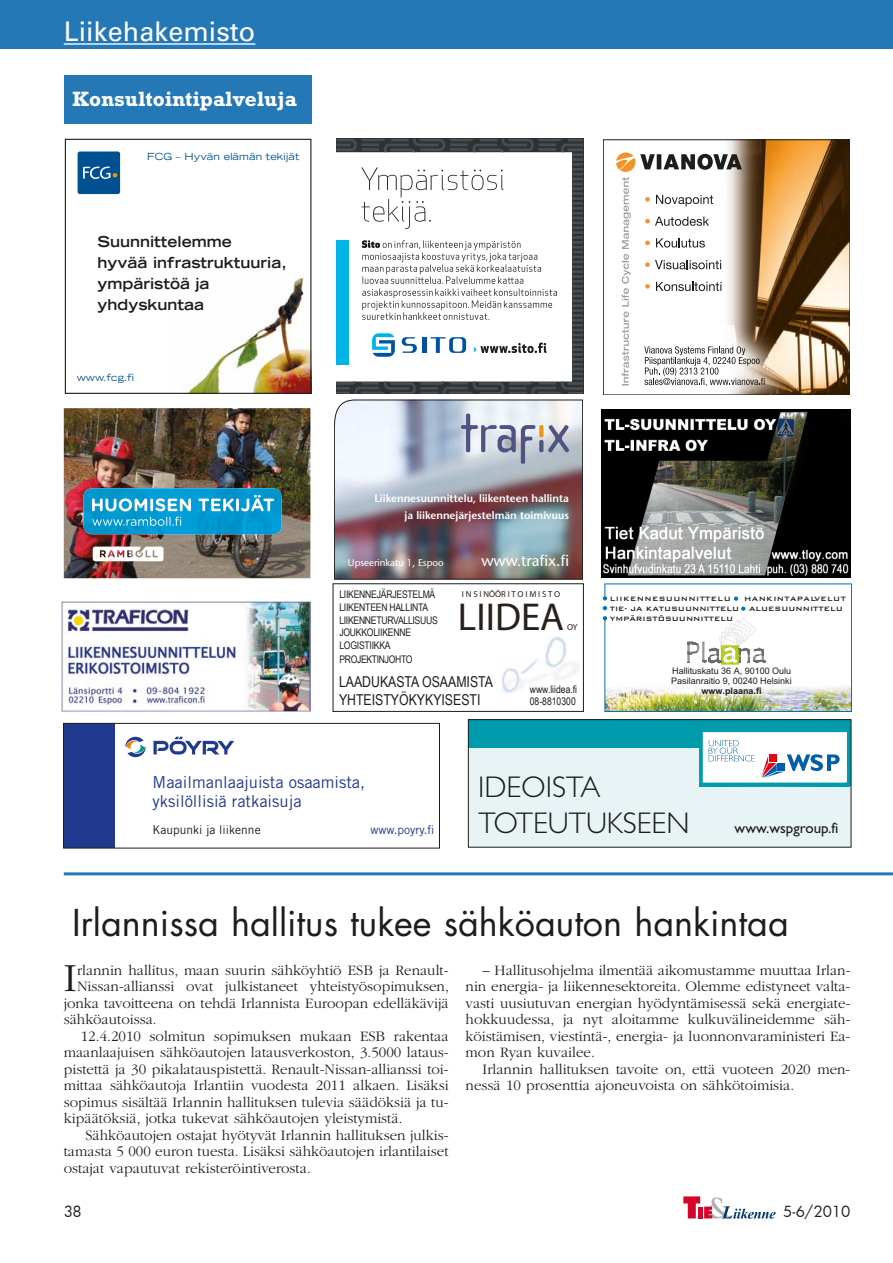
<style>
.page{position:relative;width:893px;height:1263px;background:#fff}
.page>*{position:absolute;margin:0;border:0;box-sizing:border-box;transform-origin:0 0}
.t1{font:300 41.55px "ITC Garamond Std";color:#1d1d1b}
.t2{font:39px "Myriad";color:#28211b}
.t3{font:36px "Futura Std";color:#1d1d1b}
.t4{font:300 30px/36px "Gill Sans";color:#1d1d1b}
.t5{font:27px "Univers LT Std";color:#fff}
.t6{font:700 21px "M Rockwell";color:#fff}
.t7{font:16.5px/19.8px "Trade Gothic LT Std";color:#213a8f}
.t8{font:15.6px "Stone Sans";color:#fff}
.t9{font:300 15px/16.5px "ITC Garamond Std";color:#1d1d1b;text-align:justify}
.t10{font:700 expanded 15px/21px "Trade Gothic LT Std";color:#1d1d1b}
.t11{font:15px/17.7px "Arial Narrow";color:#1d1d1b}
.t12{font:15px "Gill Sans";color:#1d1d1b}
.t13{font:15px "Futura";color:#1d1d1b}
.t14{font:12px "Trade Gothic LT Std";color:#1d1d1b}
.t15{font:12px "Trade Gothic LT Std";color:#213a8f}
.t16{font:600 10.8px/17.5px "Stone Sans";color:#fff;text-align:right}
.t17{font:10.5px/12.9px "Arial Narrow";letter-spacing:-.02em;color:#1d1d1b}
.t18{font:10.5px/12px "Arial Narrow";color:#1d1d1b}
.t19{font:expanded 9.75px "Trade Gothic LT Std";letter-spacing:.01em;color:#005092}
.t20{font:9.75px "Stone Sans";color:#fff}
.t21{font:9px/10.1px "Arial";color:#1d1d1b}
.t22{font:700 9px "Arial";color:#1d1d1b}
.t23{font:8.7px "Myriad";color:#28211b}
.t24{font:8.4px/9.8px "Bank Gothic Md BT";color:#1d1d1b}
.t25{font:8.4px "Bank Gothic Md BT";letter-spacing:.045em;color:#1d1d1b}
</style>
<div class="page">
<svg style="left:683px;top:1196px;width:93px;height:23px"></svg>
<div style="left:0;top:0;width:893px;height:48px;background:#2478b6"></div>
<hr style="left:64px;top:43px;width:191px;height:2px;background:#fff">
<hr style="left:64px;top:872px;width:829px;height:3px;background:#2478b6">
<img style="left:602px;top:410px;width:248px;height:167px">
<img style="left:64px;top:408px;width:246px;height:170px">
<img style="left:83px;top:488px;width:199px;height:46px">
<svg style="left:92px;top:517px;width:89px;height:9px"></svg>
<svg style="left:93px;top:547px;width:71px;height:14px"></svg>
<svg style="left:92px;top:495px;width:182px;height:16px"></svg>
<div style="left:329px;top:394px;width:257px;height:191px;background:linear-gradient(to right,#fff,#fff)"></div>
<img style="left:334px;top:400px;width:249px;height:179px">
<svg style="left:539px;top:440px;width:4px;height:12px"></svg>
<svg style="left:539px;top:425px;width:4px;height:12px"></svg>
<svg style="left:125px;top:736px;width:21px;height:21px"></svg>
<svg style="left:154px;top:737px;width:80px;height:17px"></svg>
<div style="left:64px;top:723px;width:51px;height:125px;background:#213a8f"></div>
<div style="left:63px;top:723px;width:377px;height:125px;border:1px solid #1d1d1b"></div>
<img style="left:188px;top:277px;width:121px;height:115px">
<svg style="left:78px;top:151px;width:42px;height:43px;background:#165e99"></svg>
<div style="left:65px;top:139px;width:246px;height:255px;border:1px solid #1d1d1b"></div>
<div style="left:64px;top:75px;width:248px;height:49px;background:#2478b6"></div>
<img style="left:705px;top:142px;width:143px;height:251px">
<svg style="left:616px;top:152px;width:149px;height:234px"></svg>
<div style="left:603px;top:140px;width:247px;height:255px;border:1px solid #1d1d1b"></div>
<img style="left:502px;top:636px;width:76px;height:57px">
<svg style="left:61px;top:601px;width:250px;height:111px"></svg>
<img style="left:61px;top:602px;width:249px;height:109px">
<img style="left:603px;top:584px;width:249px;height:128px">
<svg style="left:336px;top:139px;width:247px;height:255px"></svg>
<div style="left:336px;top:240px;width:13px;height:125px;background:#00b4e5"></div>
<svg style="left:362px;top:240px;width:195px;height:80px"></svg>
<svg style="left:474px;top:343px;width:72px;height:10px"></svg>
<svg style="left:372px;top:333px;width:23px;height:24px"></svg>
<svg style="left:402px;top:337px;width:15px;height:16px"></svg>
<hr style="left:422px;top:337px;width:4px;height:16px;background:#0053a1">
<svg style="left:431px;top:337px;width:35px;height:16px"></svg>
<svg style="left:361px;top:167px;width:143px;height:62px"></svg>
<div style="left:468px;top:720px;width:383px;height:127px;background:#e8f3f5"></div>
<div style="left:468px;top:720px;width:383px;height:28px;background:#009bac"></div>
<svg style="left:699px;top:732px;width:150px;height:55px;background:#c9e0e9"></svg>
<div style="left:468px;top:719px;width:383px;height:128px;border:1px solid #1d1d1b"></div>
<h3 class="t5" style="left:64px;top:16px;width:193px">Liikehakemisto</h3>
<h3 class="t6" style="left:73px;top:86px;width:226px">Konsultointipalveluja</h3>
<p class="t19" style="left:147px;top:150px;width:154px">FCG – Hyvän elämän tekijät</p>
<p class="t10" style="left:98px;top:231px;width:191px">Suunnittelemme<br>hyvää infrastruktuuria, ympäristöä ja yhdyskuntaa</p>
<p class="t19" style="left:77px;top:371px;width:59px">www.fcg.fi</p>
<p class="t16" style="left:374px;top:489px;width:196px">Liikennesuunnittelu, liikenteen hallinta ja liikennejärjestelmän toimivuus</p>
<p class="t20" style="left:348px;top:556px;width:97px">Upseerinkatu 1, Espoo</p>
<p class="t8" style="left:481px;top:551px;width:89px">www.trafix.fi</p>
<p class="t17" style="left:339px;top:588px;width:98px">LIIKENNEJÄRJESTELMÄ</p>
<p class="t23" style="left:462px;top:590px;width:100px">I N S I NÖÖR I T O I M I S T O</p>
<p class="t17" style="left:339px;top:601px;width:100px">LIIKENTEEN HALLINTA<br>LIIKENNETURVALLISUUS<br>JOUKKOLIIKENNE<br>LOGISTIIKKA<br>PROJEKTINJOHTO</p>
<h2 class="t2" style="left:458px;top:598px;width:108px">LIIDEA</h2>
<p class="t23" style="left:567px;top:623px;width:12px">OY</p>
<p class="t11" style="left:339px;top:673px;width:156px">LAADUKASTA OSAAMISTA<br>YHTEISTYÖKYKYISESTI</p>
<p class="t18" style="left:530px;top:683px;width:49px">www.liidea.fi<br>08-8810300</p>
<p class="t24" style="left:610px;top:593px;width:238px;text-indent:134px">HANKINTAPALVELUT<br>TIE- JA KATUSUUNNITTELU ALUESUUNNITTELU<br>YMPÄRISTÖSUUNNITTELU</p>
<p class="t25" style="left:610px;top:593px;width:122px">LIIKENNESUUNNITTELU</p>
<p class="t21" style="left:671px;top:666px;width:122px">Hallituskatu 36 A, 90100 Oulu<br>Pasilanraitio 9, 00240 Helsinki</p>
<p class="t22" style="left:702px;top:687px;width:62px">www.plaana.fi</p>
<p class="t7" style="left:153px;top:772px;width:214px">Maailmanlaajuista osaamista, yksilöllisiä ratkaisuja</p>
<p class="t14" style="left:153px;top:822px;width:110px">Kaupunki ja liikenne</p>
<p class="t15" style="left:370px;top:822px;width:65px">www.poyry.fi</p>
<h3 class="t4" style="left:478px;top:769px;width:213px">IDEOISTA<br>TOTEUTUKSEEN</h3>
<p class="t12" style="left:735px;top:819px;width:105px">www.wspgroup.fi</p>
<h3 class="t3" style="left:72px;top:900px;width:718px">Irlannissa hallitus tukee sähköauton hankintaa</h3>
<p class="t9" style="left:466px;top:962px;width:386px;text-indent:17px">– Hallitusohjelma ilmentää aikomustamme muuttaa Irlan&shy;nin energia- ja liikennesektoreita. Olemme edistyneet valta&shy;vasti uusiutuvan energian hyödyntämisessä sekä energiate&shy;hokkuudessa, ja nyt aloitamme kulkuvälineidemme säh&shy;köistämisen, viestintä-, energia- ja luonnonvaraministeri Ea&shy;mon Ryan kuvailee.</p>
<p class="t9" style="left:466px;top:1061px;width:386px;text-indent:17px">Irlannin hallituksen tavoite on, että vuoteen 2020 men&shy;nessä 10 prosenttia ajoneuvoista on sähkötoimisia.</p>
<h1 class="t1" style="left:64px;top:956px;width:15px">I</h1>
<p class="t9" style="left:77px;top:962px;width:373px">rlannin hallitus, maan suurin sähköyhtiö ESB ja Renault-</p>
<p class="t9" style="left:77px;top:978px;width:373px">Nissan-allianssi ovat julkistaneet yhteistyösopimuksen,</p>
<p class="t9" style="left:64px;top:995px;width:386px">jonka tavoitteena on tehdä Irlannista Euroopan edelläkävijä</p>
<p class="t9" style="left:64px;top:1011px;width:95px">sähköautoissa.</p>
<p class="t9" style="left:81px;top:1028px;width:369px">12.4.2010 solmitun sopimuksen mukaan ESB rakentaa</p>
<p class="t9" style="left:64px;top:1044px;width:386px">maanlaajuisen sähköautojen latausverkoston, 3.5000 lataus-</p>
<p class="t9" style="left:64px;top:1061px;width:386px">pistettä ja 30 pikalatauspistettä. Renault-Nissan-allianssi toi-</p>
<p class="t9" style="left:64px;top:1077px;width:386px">mittaa sähköautoja Irlantiin vuodesta 2011 alkaen. Lisäksi</p>
<p class="t9" style="left:64px;top:1094px;width:386px">sopimus sisältää Irlannin hallituksen tulevia säädöksiä ja tu-</p>
<p class="t9" style="left:64px;top:1110px;width:340px">kipäätöksiä, jotka tukevat sähköautojen yleistymistä.</p>
<p class="t9" style="left:85px;top:1127px;width:365px">Sähköautojen ostajat hyötyvät Irlannin hallituksen julkis-</p>
<p class="t9" style="left:64px;top:1143px;width:386px">tamasta 5 000 euron tuesta. Lisäksi sähköautojen irlantilaiset</p>
<p class="t9" style="left:64px;top:1160px;width:249px">ostajat vapautuvat rekisteröintiverosta.</p>
<p class="t13" style="left:64px;top:1201px;width:20px">38</p>
<p class="t13" style="left:783px;top:1201px;width:69px">5-6/2010</p>
</div>
